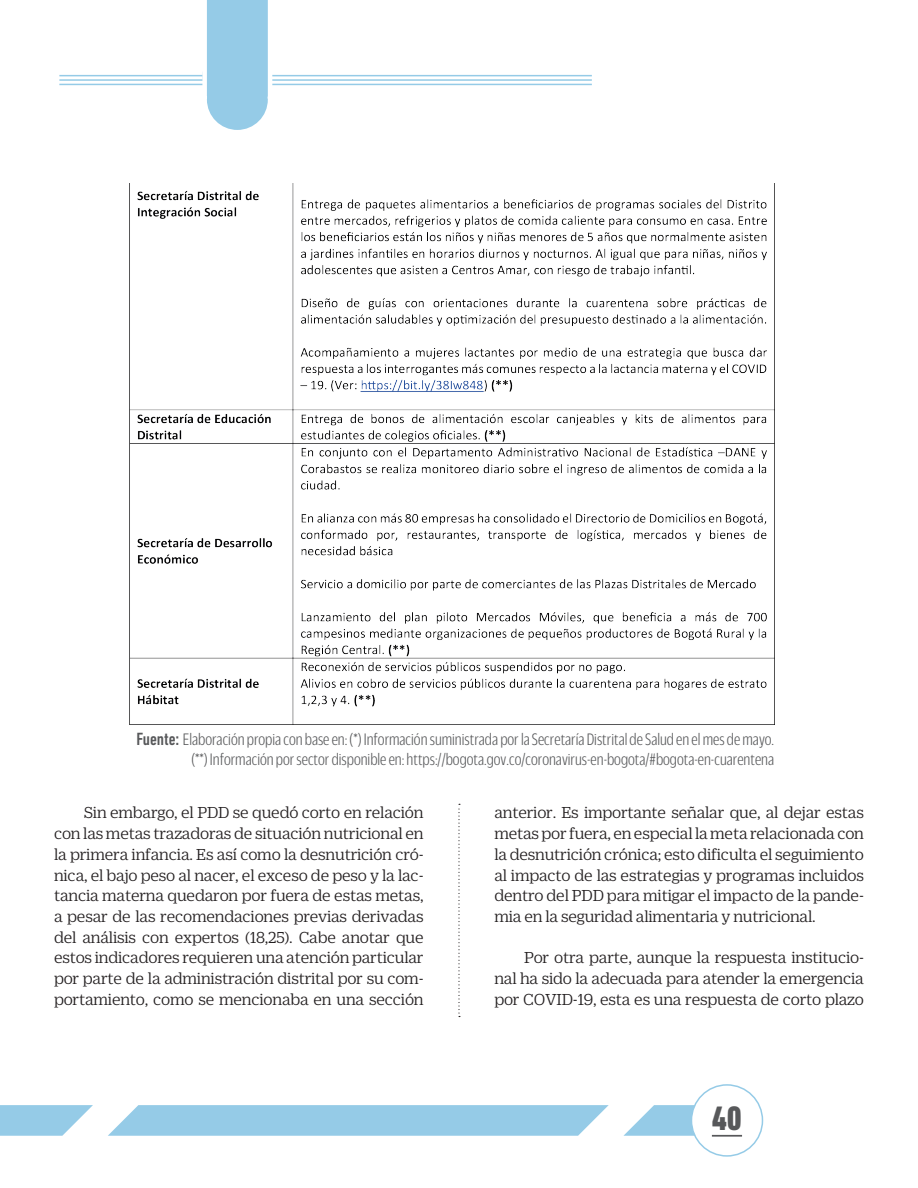
<style>
.page{position:relative;width:918px;height:1188px;background:#fff}
.page>*{position:absolute;margin:0;border:0;box-sizing:border-box;transform-origin:0 0}
.t1{font:800 condensed 34.5px "DIN Next LT Pro";color:#57585a}
.t2{font:300 18px/19.5px "Duplicate Sans Cond";color:#57585a;text-align:right}
.t3{font:17.25px/20.7px "Duplicate Ionic";letter-spacing:-.015em;color:#231f20;text-align:justify}
.s1{font-family:"DIN Next LT Pro";font-weight:500;font-stretch:condensed}
</style>
<div class="page">
<svg style="left:0;top:1105px;width:694px;height:31px;background:#a3d2ea"></svg>
<hr style="left:59px;top:84px;width:533px;height:1px;background:#95cbe7">
<hr style="left:59px;top:79px;width:533px;height:2px;background:#95cbe7">
<hr style="left:59px;top:75px;width:533px;height:1px;background:#95cbe7">
<div style="left:691px;top:1084px;width:72px;height:73px;border:2px solid #95cbe7;border-radius:50%"></div>
<svg style="left:200px;top:0;width:75px;height:130px"></svg>
<hr style="left:712px;top:1135px;width:30px;height:2px;background:#57585a">
<svg style="left:458px;top:804px;width:2px;height:213px"></svg>
<img style="left:129px;top:184px;width:645px;height:541px">
<p class="t2" style="left:136px;top:730px;width:639px"><span class="s1">Fuente:</span> Elaboración propia con base en: (*) Información suministrada por la Secretaría Distrital de Salud en el mes de mayo. (**) Información por sector disponible en: https://bogota.gov.co/coronavirus-en-bogota/#bogota-en-cuarentena</p>
<p class="t3" style="left:54px;top:803px;width:371px;text-indent:30px">Sin embargo, el PDD se quedó corto en relación con las metas trazadoras de situación nutricional en la primera infancia. Es así como la desnutrición cró&shy;nica, el bajo peso al nacer, el exceso de peso y la lac&shy;tancia materna quedaron por fuera de estas metas, a pesar de las recomendaciones previas derivadas del análisis con expertos (18,25). Cabe anotar que estos indicadores requieren una atención particular por parte de la administración distrital por su com&shy;portamiento, como se mencionaba en una sección</p>
<p class="t3" style="left:494px;top:803px;width:371px">anterior. Es importante señalar que, al dejar estas metas por fuera, en especial la meta relacionada con la desnutrición crónica; esto dificulta el seguimiento al impacto de las estrategias y programas incluidos dentro del PDD para mitigar el impacto de la pande&shy;mia en la seguridad alimentaria y nutricional.</p>
<p class="t3" style="left:494px;top:948px;width:371px;text-indent:30px">Por otra parte, aunque la respuesta institucio&shy;nal ha sido la adecuada para atender la emergencia por COVID-19, esta es una respuesta de corto plazo</p>
<h1 class="t1" style="left:712px;top:1098px;width:32px">40</h1>
</div>
